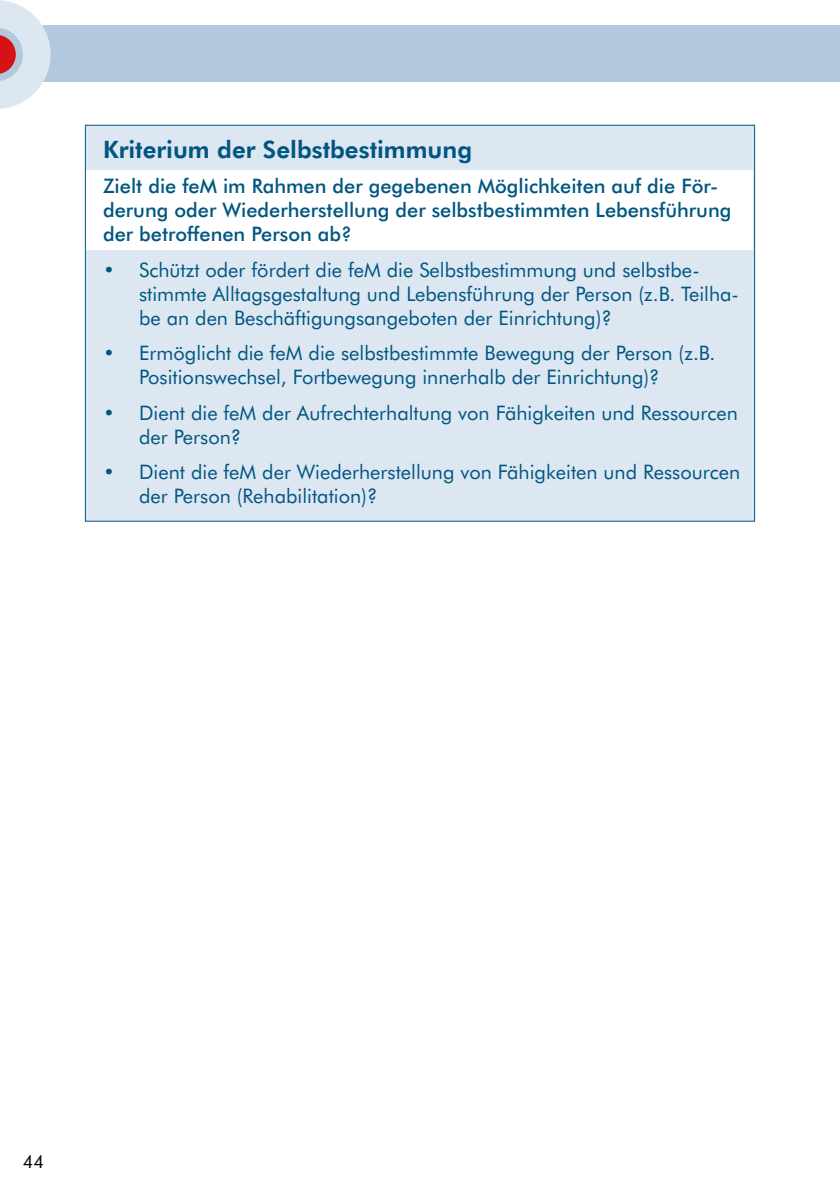
<style>
.page{position:relative;width:840px;height:1191px;background:#fff}
.page>*{position:absolute;margin:0;border:0;box-sizing:border-box;transform-origin:0 0}
.t1{font:700 24px "Futura BT";color:#005681}
.t2{font:20px/24px "Futura BT";color:#005681}
.t3{font:500 20px/24px "Futura BT";color:#005681}
.t4{font:18px "Futura BT";color:#000}
</style>
<div class="page">
<div style="left:0;top:26px;width:839px;height:56px;background:#b1c8df"></div>
<svg style="left:0;top:0;width:64px;height:109px"></svg>
<div style="left:85px;top:125px;width:669px;height:396px;background:#dde7f2;border:1px solid #005681"></div>
<div style="left:86px;top:170px;width:667px;height:79px;background:#fff"></div>
<p class="t1" style="left:103px;top:134px;width:370px">Kriterium der Selbstbestimmung</p>
<p class="t3" style="left:103px;top:174px;width:629px">Zielt die feM im Rahmen der gegebenen Möglichkeiten auf die För&shy;derung oder Wiederherstellung der selbstbestimmten Lebensführung der betroffenen Person ab?</p>
<p class="t2" style="left:139px;top:257px;width:601px;text-indent:-36px">• Schützt oder fördert die feM die Selbstbestimmung und selbstbe&shy;stimmte Alltagsgestaltung und Lebensführung der Person (z.B. Teilha&shy;be an den Beschäftigungsangeboten der Einrichtung)?</p>
<p class="t2" style="left:139px;top:341px;width:577px;text-indent:-36px">• Ermöglicht die feM die selbstbestimmte Bewegung der Person (z.B.<br>Positionswechsel, Fortbewegung innerhalb der Einrichtung)?</p>
<p class="t2" style="left:139px;top:400px;width:600px;text-indent:-36px">• Dient die feM der Aufrechterhaltung von Fähigkeiten und Ressourcen der Person?</p>
<p class="t2" style="left:139px;top:459px;width:602px;text-indent:-36px">• Dient die feM der Wiederherstellung von Fähigkeiten und Ressourcen der Person (Rehabilitation)?</p>
<p class="t4" style="left:23px;top:1150px;width:23px">44</p>
</div>
